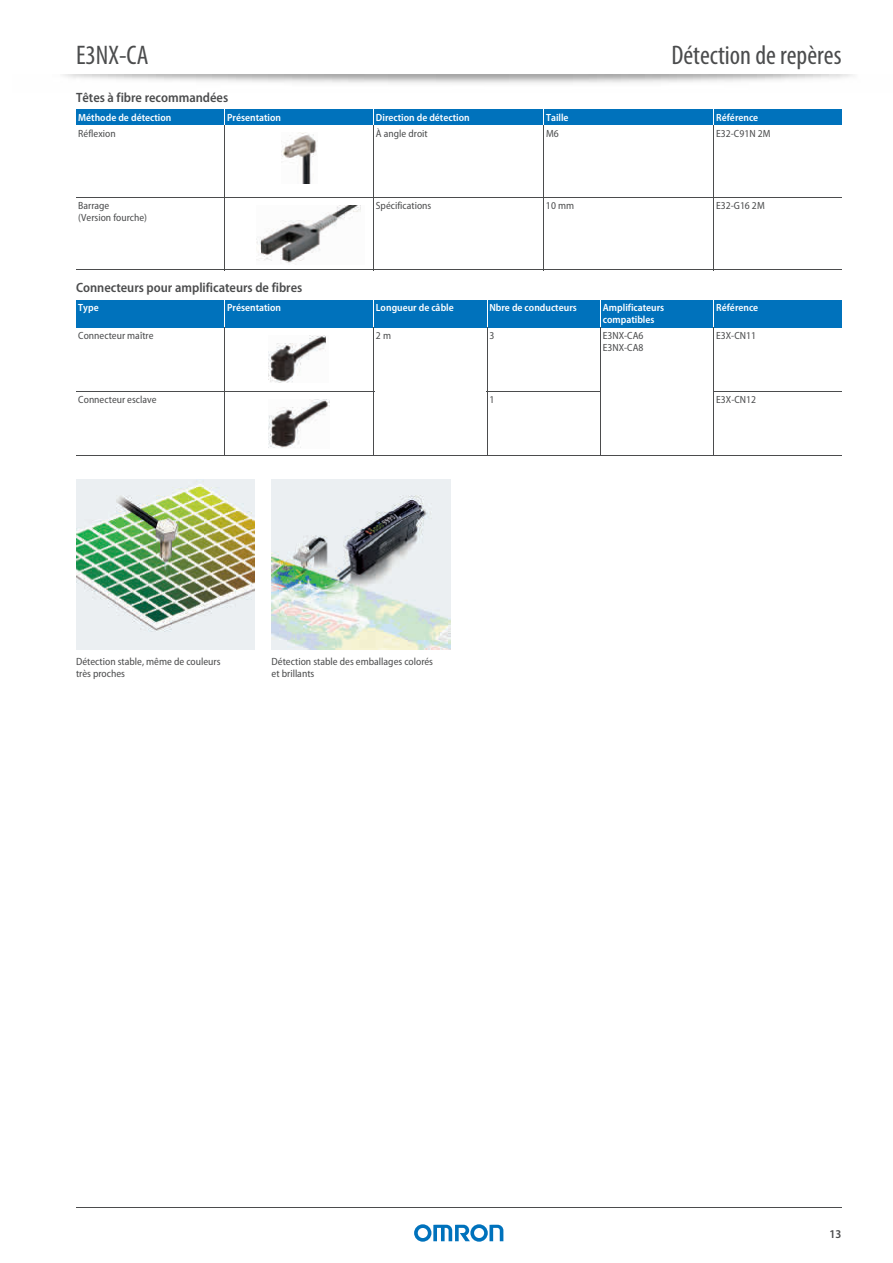
<style>
.page{position:relative;width:893px;height:1263px;background:#fff}
.page>*{position:absolute;margin:0;border:0;box-sizing:border-box;transform-origin:0 0}
.t1{font:condensed 27px "Myriad Pro";color:#4b4c4d}
.t2{font:600 semi-condensed 13.5px "Myriad Pro";color:#4b4c4d}
.t3{font:600 semi-condensed 12px "Myriad Pro";color:#4b4c4d}
.t4{font:semi-condensed 10.5px/12px "Myriad Pro";color:#4b4c4d}
.t5{font:600 semi-condensed 10.5px/12px "Myriad Pro";color:#fff}
</style>
<div class="page">
<hr style="left:76px;top:1207px;width:765px;height:1px;background:#4b4c4d">
<svg style="left:414px;top:1224px;width:89px;height:18px"></svg>
<div style="left:76px;top:109px;width:149px;height:16px;background:#0072bc"></div>
<div style="left:225px;top:109px;width:149px;height:16px;background:#0072bc"></div>
<div style="left:374px;top:109px;width:170px;height:16px;background:#0072bc"></div>
<div style="left:544px;top:109px;width:170px;height:16px;background:#0072bc"></div>
<div style="left:714px;top:109px;width:127px;height:16px;background:#0072bc"></div>
<div style="left:76px;top:300px;width:149px;height:27px;background:#0072bc"></div>
<div style="left:225px;top:300px;width:149px;height:27px;background:#0072bc"></div>
<div style="left:374px;top:300px;width:113px;height:27px;background:#0072bc"></div>
<div style="left:487px;top:300px;width:113px;height:27px;background:#0072bc"></div>
<div style="left:600px;top:300px;width:114px;height:27px;background:#0072bc"></div>
<div style="left:714px;top:300px;width:127px;height:27px;background:#0072bc"></div>
<hr style="left:225px;top:125px;width:1px;height:145px;background:#4b4c4d">
<svg style="left:373px;top:109px;width:1px;height:16px"></svg>
<hr style="left:373px;top:125px;width:1px;height:145px;background:#4b4c4d">
<svg style="left:543px;top:109px;width:1px;height:16px"></svg>
<hr style="left:543px;top:125px;width:1px;height:145px;background:#4b4c4d">
<svg style="left:713px;top:109px;width:1px;height:16px"></svg>
<hr style="left:713px;top:125px;width:1px;height:145px;background:#4b4c4d">
<hr style="left:76px;top:197px;width:765px;height:1px;background:#4b4c4d">
<hr style="left:76px;top:269px;width:765px;height:1px;background:#4b4c4d">
<hr style="left:225px;top:327px;width:1px;height:128px;background:#4b4c4d">
<svg style="left:373px;top:300px;width:1px;height:27px"></svg>
<hr style="left:373px;top:327px;width:1px;height:128px;background:#4b4c4d">
<svg style="left:487px;top:300px;width:1px;height:27px"></svg>
<hr style="left:487px;top:327px;width:1px;height:128px;background:#4b4c4d">
<svg style="left:600px;top:300px;width:1px;height:27px"></svg>
<hr style="left:600px;top:327px;width:1px;height:128px;background:#4b4c4d">
<svg style="left:713px;top:300px;width:1px;height:27px"></svg>
<hr style="left:713px;top:327px;width:1px;height:128px;background:#4b4c4d">
<hr style="left:76px;top:391px;width:298px;height:1px;background:#4b4c4d">
<hr style="left:487px;top:391px;width:114px;height:1px;background:#4b4c4d">
<hr style="left:713px;top:391px;width:128px;height:1px;background:#4b4c4d">
<hr style="left:76px;top:455px;width:765px;height:1px;background:#4b4c4d">
<img style="left:282px;top:133px;width:35px;height:51px">
<img style="left:256px;top:205px;width:105px;height:58px">
<img style="left:269px;top:335px;width:57px;height:47px">
<img style="left:269px;top:399px;width:60px;height:49px">
<img style="left:76px;top:479px;width:179px;height:170px">
<img style="left:272px;top:479px;width:178px;height:170px">
<h1 class="t1" style="left:76px;top:39px;width:74px">E3NX-CA</h1>
<h1 class="t1" style="left:671px;top:39px;width:172px">Détection de repères</h1>
<p class="t2" style="left:76px;top:92px;width:154px">Têtes à fibre recommandées</p>
<p class="t5" style="left:78px;top:112px;width:95px">Méthode de détection</p>
<p class="t5" style="left:227px;top:112px;width:55px">Présentation</p>
<p class="t5" style="left:376px;top:112px;width:95px">Direction de détection</p>
<p class="t5" style="left:546px;top:112px;width:24px">Taille</p>
<p class="t5" style="left:716px;top:112px;width:44px">Référence</p>
<p class="t4" style="left:78px;top:128px;width:39px">Réflexion</p>
<p class="t4" style="left:376px;top:128px;width:53px">À angle droit</p>
<p class="t4" style="left:546px;top:128px;width:14px">M6</p>
<p class="t4" style="left:716px;top:128px;width:56px">E32-C91N 2M</p>
<p class="t4" style="left:78px;top:201px;width:70px">Barrage<br>(Version fourche)</p>
<p class="t4" style="left:376px;top:201px;width:57px">Spécifications</p>
<p class="t4" style="left:546px;top:201px;width:30px">10 mm</p>
<p class="t4" style="left:716px;top:201px;width:50px">E32-G16 2M</p>
<p class="t2" style="left:76px;top:283px;width:228px">Connecteurs pour amplificateurs de fibres</p>
<p class="t5" style="left:78px;top:303px;width:22px">Type</p>
<p class="t5" style="left:227px;top:303px;width:55px">Présentation</p>
<p class="t5" style="left:376px;top:303px;width:79px">Longueur de câble</p>
<p class="t5" style="left:489px;top:303px;width:89px">Nbre de conducteurs</p>
<p class="t5" style="left:603px;top:303px;width:63px">Amplificateurs compatibles</p>
<p class="t5" style="left:716px;top:303px;width:44px">Référence</p>
<p class="t4" style="left:78px;top:331px;width:77px">Connecteur maître</p>
<p class="t4" style="left:376px;top:331px;width:17px">2m</p>
<p class="t4" style="left:489px;top:331px;width:6px">3</p>
<p class="t4" style="left:603px;top:331px;width:42px">E3NX-CA6<br>E3NX-CA8</p>
<p class="t4" style="left:716px;top:331px;width:41px">E3X-CN11</p>
<p class="t4" style="left:78px;top:394px;width:80px">Connecteur esclave</p>
<p class="t4" style="left:489px;top:394px;width:6px">1</p>
<p class="t4" style="left:716px;top:394px;width:41px">E3X-CN12</p>
<p class="t4" style="left:76px;top:656px;width:146px">Détection stable, même de couleurs très proches</p>
<p class="t4" style="left:272px;top:656px;width:163px">Détection stable des emballages colorés et brillants</p>
<p class="t3" style="left:829px;top:1229px;width:13px">13</p>
</div>
